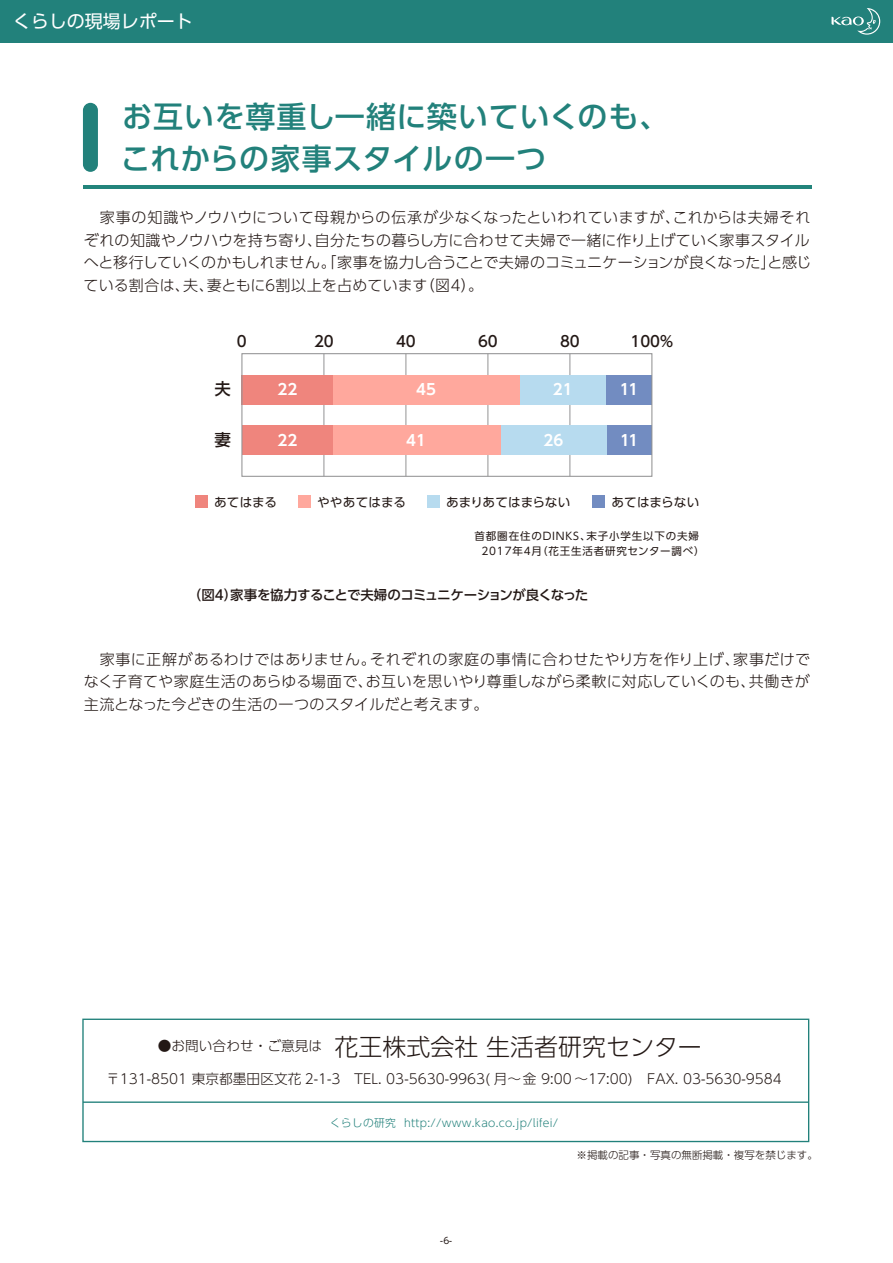
<style>
.page{position:relative;width:893px;height:1263px;background:#fff}
.page>*{position:absolute;margin:0;border:0;box-sizing:border-box;transform-origin:0 0}
.t1{font:500 30px/42px "UD Shin Go Pro";letter-spacing:.02em;color:#22817b}
.t2{font:300 24px "UD Shin Go Pro";color:#231815}
.t3{font:18px "UD Shin Go Pro";color:#fff}
.t4{font:500 16.5px "UD Shin Go Pro";color:#231815}
.t5{font:300 15px/22.5px "UD Shin Go Pro";letter-spacing:.005em;color:#231815;text-align:justify}
.t6{font:700 15px "UD Shin Go Pro De";color:#fff}
.t7{font:500 15px "UD Shin Go Pro";color:#231815}
.t8{font:300 13.65px "UD Shin Go Pro";color:#231815}
.t9{font:500 13.5px "UD Shin Go Pro";letter-spacing:-.03em;color:#231815}
.t10{font:12.6px "UD Shin Go Pro";letter-spacing:.005em;color:#231815}
.t11{font:300 10.8px "UD Shin Go Pro";letter-spacing:.025em;color:#22817b}
.t12{font:10.5px/15px "UD Shin Go Pro";letter-spacing:.08em;color:#231815}
.t13{font:300 10.5px "UD Shin Go Pro";color:#231815}
.t14{font:9px "UD Shin Go Pro";color:#231815}
</style>
<div class="page">
<div style="left:0;top:0;width:893px;height:42px;background:#22817b"></div>
<svg style="left:831px;top:8px;width:49px;height:27px"></svg>
<hr style="left:83px;top:1101px;width:726px;height:2px;background:#22817b">
<div style="left:82px;top:1018px;width:727px;height:124px;border:1px solid #22817b"></div>
<div style="left:83px;top:103px;width:15px;height:69px;background:#22817b;border-radius:7px"></div>
<hr style="left:83px;top:185px;width:728px;height:4px;background:#22847b">
<div style="left:195px;top:495px;width:13px;height:13px;background:#ef857d"></div>
<div style="left:298px;top:495px;width:13px;height:13px;background:#ffa89d"></div>
<div style="left:427px;top:495px;width:13px;height:13px;background:#b7dbef"></div>
<div style="left:592px;top:495px;width:13px;height:13px;background:#728cc1"></div>
<hr style="left:570px;top:354px;width:1px;height:122px;background:#939394">
<hr style="left:488px;top:354px;width:1px;height:122px;background:#939394">
<hr style="left:406px;top:354px;width:1px;height:122px;background:#939394">
<hr style="left:324px;top:354px;width:1px;height:122px;background:#939394">
<div style="left:606px;top:375px;width:46px;height:29px;background:#728cc1"></div>
<div style="left:519px;top:375px;width:87px;height:29px;background:#b7dbef"></div>
<div style="left:333px;top:375px;width:186px;height:29px;background:#ffa89d"></div>
<div style="left:242px;top:375px;width:91px;height:29px;background:#ef857d"></div>
<div style="left:607px;top:426px;width:45px;height:29px;background:#728cc1"></div>
<div style="left:500px;top:426px;width:107px;height:29px;background:#b7dbef"></div>
<div style="left:332px;top:426px;width:168px;height:29px;background:#ffa89d"></div>
<div style="left:242px;top:426px;width:90px;height:29px;background:#ef857d"></div>
<div style="left:241px;top:353px;width:411px;height:124px;border:1px solid #929293"></div>
<p class="t3" style="left:13px;top:7px;width:182px">くらしの現場レポート</p>
<h1 class="t1" style="left:121px;top:94px;width:550px">お互いを尊重し一緒に築いていくのも、これからの家事スタイルの一つ</h1>
<p class="t5" style="left:84px;top:206px;width:729px">　家事の知識やノウハウについて母親からの伝承が少なくなったといわれていますが、これからは夫婦それぞれの知識やノウハウを持ち寄り、自分たちの暮らし方に合わせて夫婦で一緒に作り上げていく家事スタイルへと移行していくのかもしれません。「家事を協力し合うことで夫婦のコミュニケーションが良くなった」と感じている割合は、夫、妻ともに６割以上を占めています（図４）。</p>
<p class="t7" style="left:237px;top:329px;width:11px">0</p>
<p class="t7" style="left:314px;top:329px;width:21px">20</p>
<p class="t7" style="left:396px;top:329px;width:21px">40</p>
<p class="t7" style="left:478px;top:329px;width:21px">60</p>
<p class="t7" style="left:560px;top:329px;width:21px">80</p>
<p class="t7" style="left:630px;top:329px;width:45px">100％</p>
<p class="t6" style="left:278px;top:377px;width:21px">22</p>
<p class="t6" style="left:416px;top:377px;width:21px">45</p>
<p class="t6" style="left:553px;top:377px;width:21px">21</p>
<p class="t6" style="left:620px;top:377px;width:20px">11</p>
<p class="t6" style="left:278px;top:428px;width:21px">22</p>
<p class="t6" style="left:406px;top:428px;width:21px">41</p>
<p class="t6" style="left:544px;top:428px;width:21px">26</p>
<p class="t6" style="left:620px;top:428px;width:20px">11</p>
<p class="t4" style="left:215px;top:375px;width:18px">夫</p>
<p class="t4" style="left:215px;top:426px;width:18px">妻</p>
<p class="t10" style="left:214px;top:492px;width:65px">あてはまる</p>
<p class="t10" style="left:317px;top:492px;width:90px">ややあてはまる</p>
<p class="t10" style="left:446px;top:492px;width:126px">あまりあてはまらない</p>
<p class="t10" style="left:611px;top:492px;width:89px">あてはまらない</p>
<p class="t12" style="left:481px;top:528px;width:225px;text-indent:-7px">首都圏在住のDINKS、末子小学生以下の夫婦<br>2017年4月（花王生活者研究センター調べ）</p>
<p class="t9" style="left:188px;top:583px;width:402px">（図4）家事を協力することで夫婦のコミュニケーションが良くなった</p>
<p class="t5" style="left:84px;top:647px;width:728px">　家事に正解があるわけではありません。それぞれの家庭の事情に合わせたやり方を作り上げ、家事だけでなく子育てや家庭生活のあらゆる場面で、お互いを思いやり尊重しながら柔軟に対応していくのも、共働きが主流となった今どきの生活の一つのスタイルだと考えます。</p>
<h2 class="t2" style="left:335px;top:1027px;width:369px">花王株式会社 生活者研究センター</h2>
<p class="t8" style="left:158px;top:1035px;width:166px">●お問い合わせ・ご意見は</p>
<p class="t8" style="left:106px;top:1067px;width:677px">〒131-8501 東京都墨田区文花 2-1-3　TEL. 03-5630-9963( 月～金 9:00 ～17:00)　FAX. 03-5630-9584</p>
<p class="t11" style="left:330px;top:1114px;width:230px">くらしの研究 http://www.kao.co.jp/lifei/</p>
<p class="t14" style="left:440px;top:1233px;width:14px">-6-</p>
<p class="t13" style="left:577px;top:1147px;width:243px">※掲載の記事・写真の無断掲載・複写を禁じます。</p>
</div>
